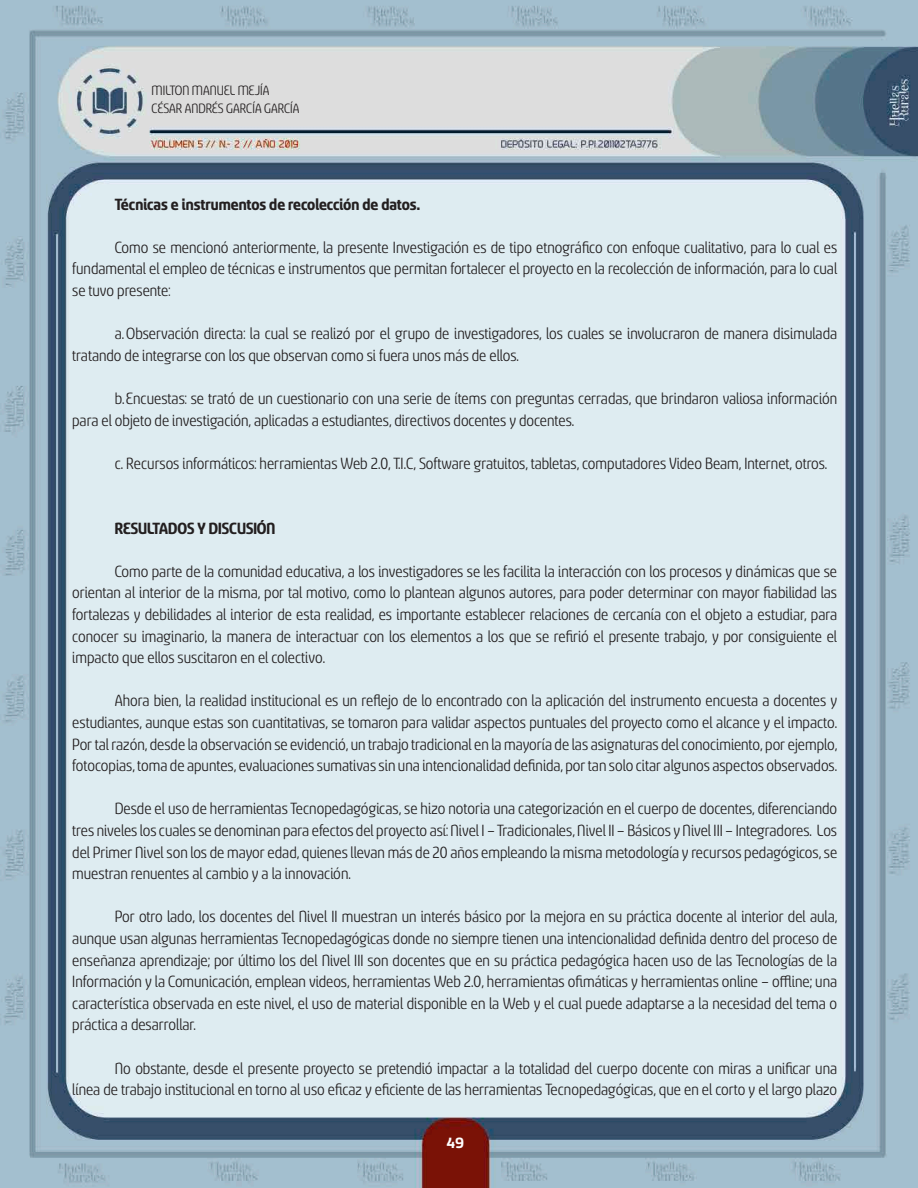
<style>
.page{position:relative;width:918px;height:1188px;background:#fff}
.page>*{position:absolute;margin:0;border:0;box-sizing:border-box;transform-origin:0 0}
.t1{font:18px/21.6px "Sancoale Narrow";color:#231f20;text-align:justify}
.t2{font:700 18px "Sancoale Narrow";color:#231f20}
.t3{font:15px/18px "Sancoale Narrow";color:#231f20}
.t4{font:500 15px "Akceler A";color:#fff}
</style>
<div class="page">
<img style="left:0;top:0;width:918px;height:1188px">
<p class="t3" style="left:152px;top:82px;width:149px">MILTON MANUEL MEJÍA<br>CÉSAR ANDRÉS GARCÍA GARCÍA</p>
<p class="t2" style="left:115px;top:195px;width:307px">Técnicas e instrumentos de recolección de datos.</p>
<p class="t1" style="left:72px;top:237px;width:766px;text-indent:43px">Como se mencionó anteriormente, la presente Investigación es de tipo etnográfico con enfoque cualitativo, para lo cual es fundamental el empleo de técnicas e instrumentos que permitan fortalecer el proyecto en la recolección de información, para lo cual se tuvo presente:</p>
<p class="t1" style="left:72px;top:323px;width:766px;text-indent:43px">a.Observación directa: la cual se realizó por el grupo de investigadores, los cuales se involucraron de manera disimulada tratando de integrarse con los que observan como si fuera unos más de ellos.</p>
<p class="t1" style="left:72px;top:388px;width:766px;text-indent:43px">b.Encuestas: se trató de un cuestionario con una serie de ítems con preguntas cerradas, que brindaron valiosa información para el objeto de investigación, aplicadas a estudiantes, directivos docentes y docentes.</p>
<p class="t1" style="left:115px;top:453px;width:714px">c. Recursos informáticos: herramientas Web 2.0, T.I.C, Software gratuitos, tabletas, computadores Video Beam, Internet, otros.</p>
<p class="t2" style="left:115px;top:519px;width:162px">RESULTADOS Y DISCUSIÓN</p>
<p class="t1" style="left:72px;top:561px;width:766px;text-indent:43px">Como parte de la comunidad educativa, a los investigadores se les facilita la interacción con los procesos y dinámicas que se orientan al interior de la misma, por tal motivo, como lo plantean algunos autores, para poder determinar con mayor fiabilidad las fortalezas y debilidades al interior de esta realidad, es importante establecer relaciones de cercanía con el objeto a estudiar, para conocer su imaginario, la manera de interactuar con los elementos a los que se refirió el presente trabajo, y por consiguiente el impacto que ellos suscitaron en el colectivo.</p>
<p class="t1" style="left:72px;top:690px;width:766px;text-indent:43px">Ahora bien, la realidad institucional es un reflejo de lo encontrado con la aplicación del instrumento encuesta a docentes y estudiantes, aunque estas son cuantitativas, se tomaron para validar aspectos puntuales del proyecto como el alcance y el impacto.<br>Por tal razón, desde la observación se evidenció, un trabajo tradicional en la mayoría de las asignaturas del conocimiento, por ejemplo, fotocopias, toma de apuntes, evaluaciones sumativas sin una intencionalidad definida, por tan solo citar algunos aspectos observados.</p>
<p class="t1" style="left:72px;top:798px;width:766px;text-indent:43px">Desde el uso de herramientas Tecnopedagógicas, se hizo notoria una categorización en el cuerpo de docentes, diferenciando tres niveles los cuales se denominan para efectos del proyecto así: Nivel I – Tradicionales, Nivel II – Básicos y Nivel III – Integradores. Los del Primer Nivel son los de mayor edad, quienes llevan más de 20 años empleando la misma metodología y recursos pedagógicos, se muestran renuentes al cambio y a la innovación.</p>
<p class="t1" style="left:72px;top:906px;width:766px;text-indent:43px">Por otro lado, los docentes del Nivel II muestran un interés básico por la mejora en su práctica docente al interior del aula, aunque usan algunas herramientas Tecnopedagógicas donde no siempre tienen una intencionalidad definida dentro del proceso de enseñanza aprendizaje; por último los del Nivel III son docentes que en su práctica pedagógica hacen uso de las Tecnologías de la Información y la Comunicación, emplean videos, herramientas Web 2.0, herramientas ofimáticas y herramientas online – offline; una característica observada en este nivel, el uso de material disponible en la Web y el cual puede adaptarse a la necesidad del tema o práctica a desarrollar.</p>
<p class="t1" style="left:72px;top:1058px;width:766px;text-align:right">No obstante, desde el presente proyecto se pretendió impactar a la totalidad del cuerpo docente con miras a unificar una<br>línea de trabajo institucional en torno al uso eficaz y eficiente de las herramientas Tecnopedagógicas, que en el corto y el largo plazo</p>
<p class="t4" style="left:447px;top:1132px;width:19px">49</p>
</div>
